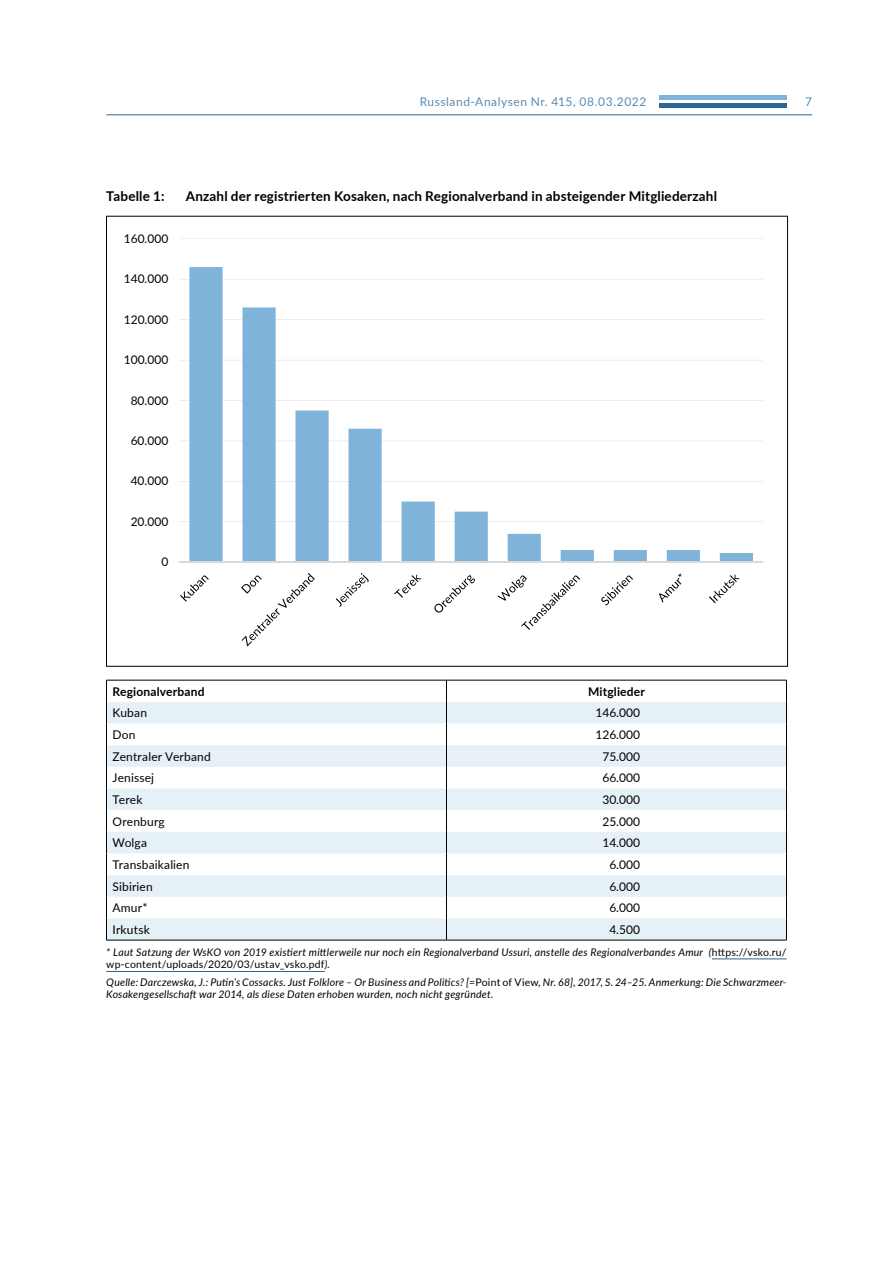
<style>
.page{position:relative;width:893px;height:1263px;background:#fff}
.page>*{position:absolute;margin:0;border:0;box-sizing:border-box;transform-origin:0 0}
.t1{font:700 13.5px "Lato";letter-spacing:.01em;color:#000}
.t2{font:12px "Lato";letter-spacing:.005em;color:#000}
.t3{font:12px "Lato";letter-spacing:.045em;color:#5d8aad}
.t4{font:700 12px "Lato";letter-spacing:.015em;color:#000}
.t5{font:italic 10.5px/12.6px "Lato";letter-spacing:.02em;color:#000}
.s1{font-style:normal}
</style>
<div class="page">
<div style="left:659px;top:103px;width:128px;height:5px;background:#2c6794"></div>
<hr style="left:659px;top:96px;width:128px;height:4px;background:#80b3d9">
<hr style="left:106px;top:114px;width:706px;height:1px;background:#2c6794">
<hr style="left:712px;top:959px;width:75px;height:1px;background:#2c6794">
<hr style="left:106px;top:971px;width:219px;height:1px;background:#2c6794">
<svg style="left:107px;top:702px;width:679px;height:238px;fill:#e6f0f7"></svg>
<hr style="left:106px;top:680px;width:340px;height:1px;background:#000">
<hr style="left:446px;top:680px;width:341px;height:1px;background:#000">
<svg style="left:106px;top:680px;width:1px;height:260px"></svg>
<svg style="left:446px;top:680px;width:1px;height:260px"></svg>
<svg style="left:786px;top:680px;width:1px;height:260px"></svg>
<hr style="left:106px;top:940px;width:340px;height:1px;background:#000">
<hr style="left:446px;top:940px;width:341px;height:1px;background:#000">
<hr style="left:179px;top:521px;width:584px;height:1px;background:#d9d9d9">
<hr style="left:179px;top:481px;width:584px;height:1px;background:#d9d9d9">
<hr style="left:179px;top:441px;width:584px;height:1px;background:#d9d9d9">
<hr style="left:179px;top:400px;width:584px;height:1px;background:#d9d9d9">
<hr style="left:179px;top:360px;width:584px;height:1px;background:#d9d9d9">
<hr style="left:179px;top:319px;width:584px;height:1px;background:#d9d9d9">
<hr style="left:179px;top:279px;width:584px;height:1px;background:#d9d9d9">
<hr style="left:179px;top:239px;width:584px;height:1px;background:#d9d9d9">
<svg style="left:189px;top:267px;width:564px;height:295px"></svg>
<hr style="left:179px;top:562px;width:584px;height:1px;background:#d9d9d9">
<svg style="left:180px;top:575px;width:29px;height:27px"></svg>
<svg style="left:241px;top:573px;width:74px;height:73px"></svg>
<svg style="left:336px;top:573px;width:33px;height:34px"></svg>
<svg style="left:394px;top:574px;width:27px;height:24px"></svg>
<svg style="left:434px;top:574px;width:41px;height:38px"></svg>
<svg style="left:497px;top:575px;width:83px;height:55px"></svg>
<svg style="left:601px;top:575px;width:32px;height:30px"></svg>
<svg style="left:659px;top:573px;width:23px;height:30px"></svg>
<svg style="left:709px;top:574px;width:31px;height:29px"></svg>
<p class="t3" style="left:420px;top:93px;width:228px">Russland-Analysen Nr. 415, 08.03.2022</p>
<p class="t3" style="left:805px;top:93px;width:8px">7</p>
<p class="t1" style="left:106px;top:187px;width:60px">Tabelle 1:</p>
<p class="t1" style="left:186px;top:187px;width:533px">Anzahl der registrierten Kosaken, nach Regionalverband in absteigender Mitgliederzahl</p>
<p class="t2" style="left:124px;top:230px;width:46px">160.000</p>
<p class="t2" style="left:124px;top:270px;width:46px">140.000</p>
<p class="t2" style="left:124px;top:311px;width:46px">120.000</p>
<p class="t2" style="left:124px;top:351px;width:46px">100.000</p>
<p class="t2" style="left:131px;top:392px;width:39px">80.000</p>
<p class="t2" style="left:131px;top:432px;width:39px">60.000</p>
<p class="t2" style="left:131px;top:472px;width:39px">40.000</p>
<p class="t2" style="left:131px;top:513px;width:39px">20.000</p>
<p class="t2" style="left:161px;top:553px;width:8px">0</p>
<p class="t4" style="left:112px;top:683px;width:94px">Regionalverband</p>
<p class="t4" style="left:588px;top:683px;width:58px">Mitglieder</p>
<p class="t2" style="left:112px;top:704px;width:36px">Kuban</p>
<p class="t2" style="left:595px;top:704px;width:46px">146.000</p>
<p class="t2" style="left:112px;top:726px;width:25px">Don</p>
<p class="t2" style="left:595px;top:726px;width:46px">126.000</p>
<p class="t2" style="left:112px;top:748px;width:100px">Zentraler Verband</p>
<p class="t2" style="left:602px;top:748px;width:39px">75.000</p>
<p class="t2" style="left:112px;top:769px;width:43px">Jenissej</p>
<p class="t2" style="left:602px;top:769px;width:39px">66.000</p>
<p class="t2" style="left:112px;top:791px;width:32px">Terek</p>
<p class="t2" style="left:602px;top:791px;width:39px">30.000</p>
<p class="t2" style="left:112px;top:813px;width:54px">Orenburg</p>
<p class="t2" style="left:602px;top:813px;width:39px">25.000</p>
<p class="t2" style="left:112px;top:834px;width:36px">Wolga</p>
<p class="t2" style="left:602px;top:834px;width:39px">14.000</p>
<p class="t2" style="left:112px;top:856px;width:79px">Transbaikalien</p>
<p class="t2" style="left:609px;top:856px;width:32px">6.000</p>
<p class="t2" style="left:112px;top:878px;width:42px">Sibirien</p>
<p class="t2" style="left:609px;top:878px;width:32px">6.000</p>
<p class="t2" style="left:112px;top:899px;width:37px">Amur*</p>
<p class="t2" style="left:609px;top:899px;width:32px">6.000</p>
<p class="t2" style="left:112px;top:921px;width:39px">Irkutsk</p>
<p class="t2" style="left:609px;top:921px;width:32px">4.500</p>
<p class="t5" style="left:106px;top:945px;width:682px">* Laut Satzung der WsKO von 2019 existiert mittlerweile nur noch ein Regionalverband Ussuri, anstelle des Regionalverbandes Amur (<span class="s1">https://vsko.ru/ wp-content/uploads/2020/03/ustav_vsko.pdf</span>).</p>
<p class="t5" style="left:106px;top:975px;width:682px">Quelle: Darczewska, J.: Putin’s Cossacks. Just Folklore – Or Business and Politics? [=<span class="s1">Point of View</span>, Nr. 68], 2017, S. 24–25. Anmerkung: Die Schwarzmeer-<br>Kosakengesellschaft war 2014, als diese Daten erhoben wurden, noch nicht gegründet.</p>
</div>
